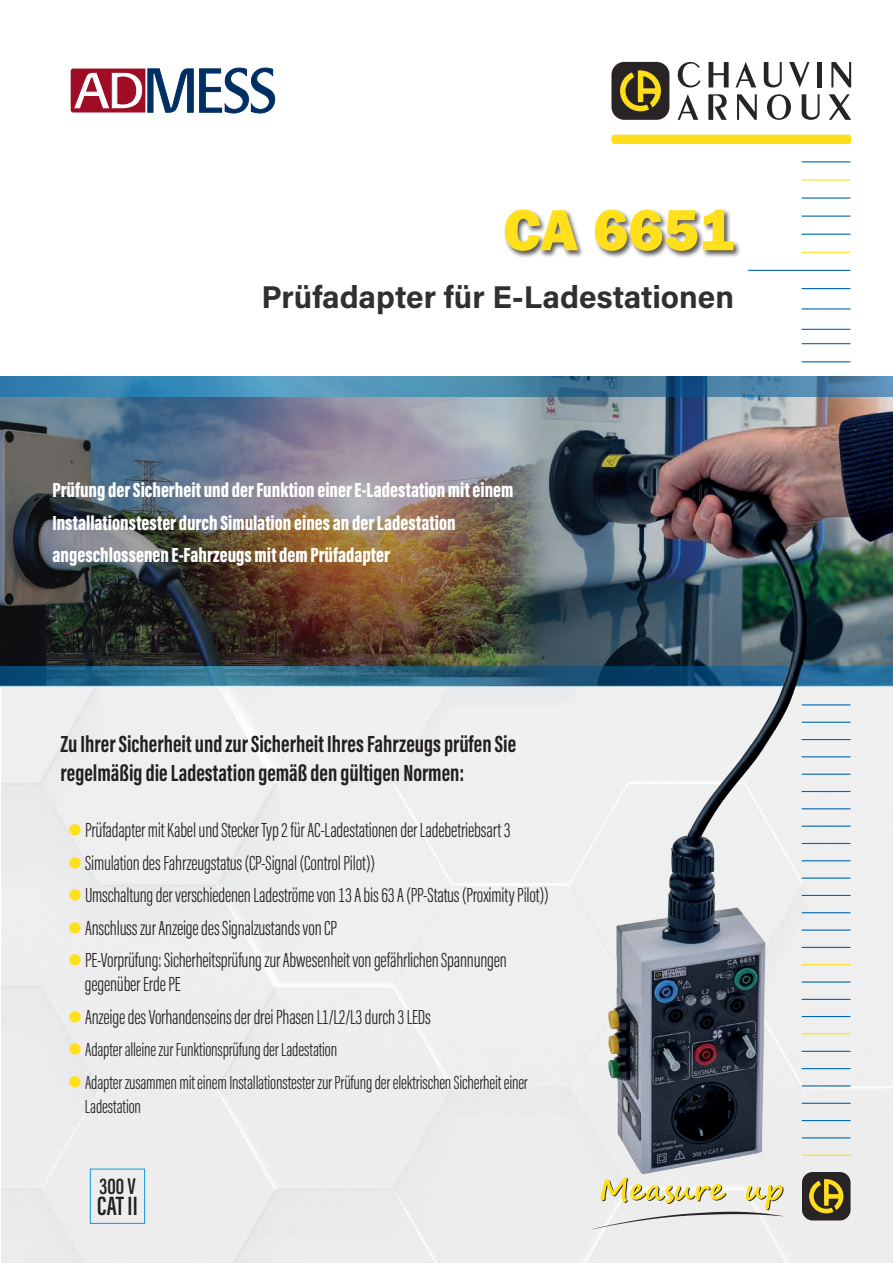
<style>
.page{position:relative;width:893px;height:1263px;background:#fff}
.page>*{position:absolute;margin:0;border:0;box-sizing:border-box;transform-origin:0 0}
.t1{font:60px "Franklin Gothic URW Hea";color:#ffe01b}
.t2{font:700 31.5px "Acumin Pro";color:#312f30}
.t3{font:600 27.3px "Acumin Pro Extra Cond";color:#231f20}
.t4{font:700 24px/28.8px "Acumin Pro Extra Cond";color:#231f20}
.t5{font:600 23.4px "Acumin Pro Extra Cond";color:#231f20}
.t6{font:300 21px/32.5px "Acumin Pro Extra Cond";letter-spacing:-.01em;color:#231f20}
.t7{font:900 21px/32.5px "Acumin Pro Extra Cond";color:#fff}
.t8{font:300 19.5px/32.5px "Acumin Pro Extra Cond";letter-spacing:-.01em;color:#231f20}
</style>
<div class="page">
<div style="left:611px;top:62px;width:58px;height:58px;background:#282426;border-radius:13px"></div>
<svg style="left:620px;top:70px;width:41px;height:41px"></svg>
<svg style="left:678px;top:62px;width:22px;height:25px"></svg>
<svg style="left:708px;top:62px;width:21px;height:25px"></svg>
<svg style="left:736px;top:62px;width:20px;height:25px"></svg>
<svg style="left:764px;top:62px;width:18px;height:25px"></svg>
<svg style="left:789px;top:62px;width:20px;height:25px"></svg>
<div style="left:817px;top:62px;width:5px;height:25px;background:#282426"></div>
<svg style="left:831px;top:62px;width:20px;height:25px"></svg>
<svg style="left:678px;top:94px;width:20px;height:26px"></svg>
<svg style="left:708px;top:94px;width:19px;height:26px"></svg>
<svg style="left:737px;top:94px;width:20px;height:26px"></svg>
<svg style="left:767px;top:94px;width:24px;height:26px"></svg>
<svg style="left:802px;top:94px;width:17px;height:26px"></svg>
<svg style="left:829px;top:94px;width:22px;height:26px"></svg>
<div style="left:611px;top:135px;width:240px;height:9px;background:#ffdf1b;border-radius:3px"></div>
<hr style="left:801px;top:161px;width:49px;height:1px;background:#0166b3">
<hr style="left:801px;top:179px;width:49px;height:2px;background:#ffe01b">
<hr style="left:801px;top:197px;width:49px;height:2px;background:#0166b3">
<hr style="left:801px;top:216px;width:49px;height:1px;background:#0166b3">
<hr style="left:801px;top:234px;width:49px;height:1px;background:#0166b3">
<hr style="left:802px;top:252px;width:48px;height:1px;background:#ffe01b">
<hr style="left:801px;top:288px;width:49px;height:1px;background:#0166b3">
<hr style="left:748px;top:270px;width:102px;height:1px;background:#0166b3">
<hr style="left:801px;top:361px;width:49px;height:1px;background:#0166b3">
<hr style="left:801px;top:329px;width:49px;height:1px;background:#0166b3">
<hr style="left:802px;top:308px;width:48px;height:1px;background:#0166b3">
<hr style="left:801px;top:343px;width:49px;height:1px;background:#0166b3">
<img style="left:0;top:685px;width:893px;height:578px">
<img style="left:0;top:396px;width:893px;height:289px">
<svg style="left:0;top:666px;width:789px;height:20px;background:#236082"></svg>
<svg style="left:795px;top:666px;width:98px;height:20px;background:#246b97"></svg>
<svg style="left:0;top:376px;width:893px;height:20px;background:#4385ac"></svg>
<div style="left:90px;top:1168px;width:55px;height:56px;border:1px solid #069edb"></div>
<svg style="left:592px;top:1177px;width:191px;height:52px;background:#e2dec8"></svg>
<div style="left:802px;top:1172px;width:48px;height:48px;background:#282426;border-radius:11px"></div>
<svg style="left:809px;top:1179px;width:35px;height:35px"></svg>
<div style="left:504px;top:208px;width:237px;height:50px;background:#231f20;opacity:.75"></div>
<svg style="left:71px;top:67px;width:204px;height:47px"></svg>
<svg style="left:69px;top:824px;width:12px;height:12px"></svg>
<svg style="left:69px;top:857px;width:12px;height:11px"></svg>
<svg style="left:69px;top:889px;width:12px;height:12px"></svg>
<svg style="left:69px;top:922px;width:12px;height:11px"></svg>
<svg style="left:69px;top:954px;width:12px;height:12px"></svg>
<svg style="left:69px;top:1011px;width:12px;height:11px"></svg>
<svg style="left:69px;top:1043px;width:12px;height:12px"></svg>
<svg style="left:69px;top:1076px;width:12px;height:11px"></svg>
<h1 class="t1" style="left:503px;top:191px;width:232px">CA 6651</h1>
<h2 class="t2" style="left:261px;top:275px;width:474px">Prüfadapter für E-Ladestationen</h2>
<p class="t7" style="left:52px;top:474px;width:463px">Prüfung der Sicherheit und der Funktion einer E-Ladestation mit einem<br>Installationstester durch Simulation eines an der Ladestation angeschlossenen E-Fahrzeugs mit dem Prüfadapter</p>
<p class="t4" style="left:60px;top:729px;width:457px">Zu Ihrer Sicherheit und zur Sicherheit Ihres Fahrzeugs prüfen Sie regelmäßig die Ladestation gemäß den gültigen Normen:</p>
<p class="t6" style="left:85px;top:814px;width:465px">Prüfadapter mit Kabel und Stecker Typ 2 für AC-Ladestationen der Ladebetriebsart 3<br>Simulation des Fahrzeugstatus (CP-Signal (Control Pilot))<br>Umschaltung der verschiedenen Ladeströme von 13 A bis 63 A (PP-Status (Proximity Pilot))<br>Anschluss zur Anzeige des Signalzustands von CP<br>PE-Vorprüfung: Sicherheitsprüfung zur Abwesenheit von gefährlichen Spannungen</p>
<p class="t6" style="left:85px;top:968px;width:347px">gegenüber Erde PE<br>Anzeige des Vorhandenseins der drei Phasen L1/L2/L3 durch 3 LEDs</p>
<p class="t8" style="left:85px;top:1033px;width:444px">Adapter alleine zur Funktionsprüfung der Ladestation<br>Adapter zusammen mit einem Installationstester zur Prüfung der elektrischen Sicherheit einer</p>
<p class="t8" style="left:85px;top:1090px;width:58px">Ladestation</p>
<p class="t5" style="left:99px;top:1171px;width:38px">300 V</p>
<h3 class="t3" style="left:97px;top:1189px;width:42px">CAT II</h3>
</div>
